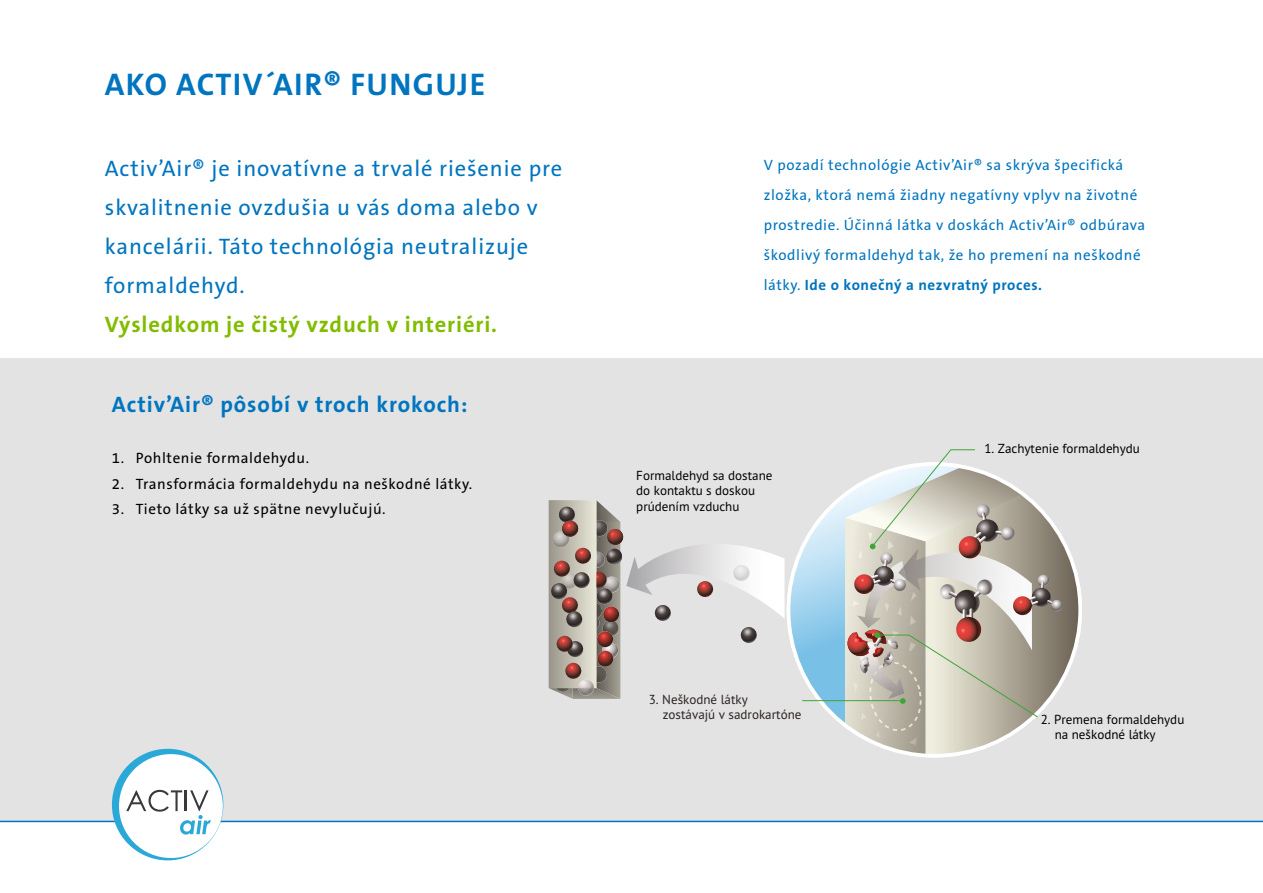
<style>
.page{position:relative;width:1263px;height:893px;background:#fff}
.page>*{position:absolute;margin:0;border:0;box-sizing:border-box;transform-origin:0 0}
.t1{font:700 31.5px "The Sans B W7";letter-spacing:.04em;color:#0075bf}
.t2{font:22.5px/39px "The Sans B W5 Plain";letter-spacing:.04em;color:#0075bf}
.t3{font:700 22.5px "The Sans B W7";letter-spacing:.04em;color:#82bc00}
.t4{font:700 22.5px "The Sans B W7";letter-spacing:.04em;color:#0075bf}
.t5{font:15px/30px "The Sans B W5 Plain";letter-spacing:.04em;color:#0075bf}
.t6{font:15px "The Sans B W5 Plain";letter-spacing:.04em;color:#000}
.t7{font:700 15px "The Sans B W7";letter-spacing:.04em;color:#0075bf}
.t8{font:13.05px/15.6px "PT Sans";color:#000}
.t9{font:13.05px/15.6px "PT Sans";color:#2b2422}
.s1{font-family:"The Sans B W5 Plain";font-weight:400}
</style>
<div class="page">
<div style="left:0;top:358px;width:1263px;height:464px;background:#e3e3e3"></div>
<hr style="left:0;top:821px;width:1263px;height:1px;background:#0075bf">
<svg style="left:112px;top:749px;width:111px;height:111px"></svg>
<svg style="left:549px;top:500px;width:235px;height:199px"></svg>
<svg style="left:788px;top:492px;width:57px;height:233px"></svg>
<svg style="left:845px;top:449px;width:235px;height:307px"></svg>
<hr style="left:802px;top:700px;width:101px;height:1px;background:#3fa535">
<h1 class="t1" style="left:105px;top:64px;width:109px">AKO ACTIV</h1>
<h1 class="t1" style="left:264px;top:64px;width:223px">´AIR® FUNGUJE</h1>
<h2 class="t2" style="left:105px;top:149px;width:459px">Activ’Air® je inovatívne a trvalé riešenie pre skvalitnenie ovzdušia u vás doma alebo v kancelárii. Táto technológia neutralizuje formaldehyd.</h2>
<h2 class="t3" style="left:105px;top:310px;width:394px">Výsledkom je čistý vzduch v interiéri.</h2>
<h2 class="t4" style="left:112px;top:390px;width:357px">Activ’Air® pôsobí v troch krokoch:</h2>
<p class="t6" style="left:112px;top:448px;width:199px">1. Pohltenie formaldehydu.</p>
<p class="t6" style="left:112px;top:474px;width:362px">2. Transformácia formaldehydu na neškodné látky.</p>
<p class="t6" style="left:112px;top:499px;width:275px">3. Tieto látky sa už spätne nevylučujú.</p>
<p class="t5" style="left:764px;top:150px;width:383px">V pozadí technológie Activ’Air® sa skrýva špecifická zložka, ktorá nemá žiadny negatívny vplyv na životné prostredie. Účinná látka v doskách Activ’Air® odbúrava škodlivý formaldehyd tak, že ho premení na neškodné</p>
<p class="t7" style="left:764px;top:276px;width:280px"><span class="s1">látky.</span> Ide o konečný a nezvratný proces.</p>
<p class="t8" style="left:636px;top:467px;width:138px">Formaldehyd sa dostane do kontaktu s doskou prúdením vzduchu</p>
<p class="t9" style="left:663px;top:691px;width:140px;text-indent:-14px">3. Neškodné látky zostávajú v sadrokartóne</p>
<p class="t8" style="left:984px;top:441px;width:157px">1. Zachytenie formaldehydu</p>
<p class="t8" style="left:1055px;top:711px;width:131px;text-indent:-14px">2. Premena formaldehydu na neškodné látky</p>
</div>
